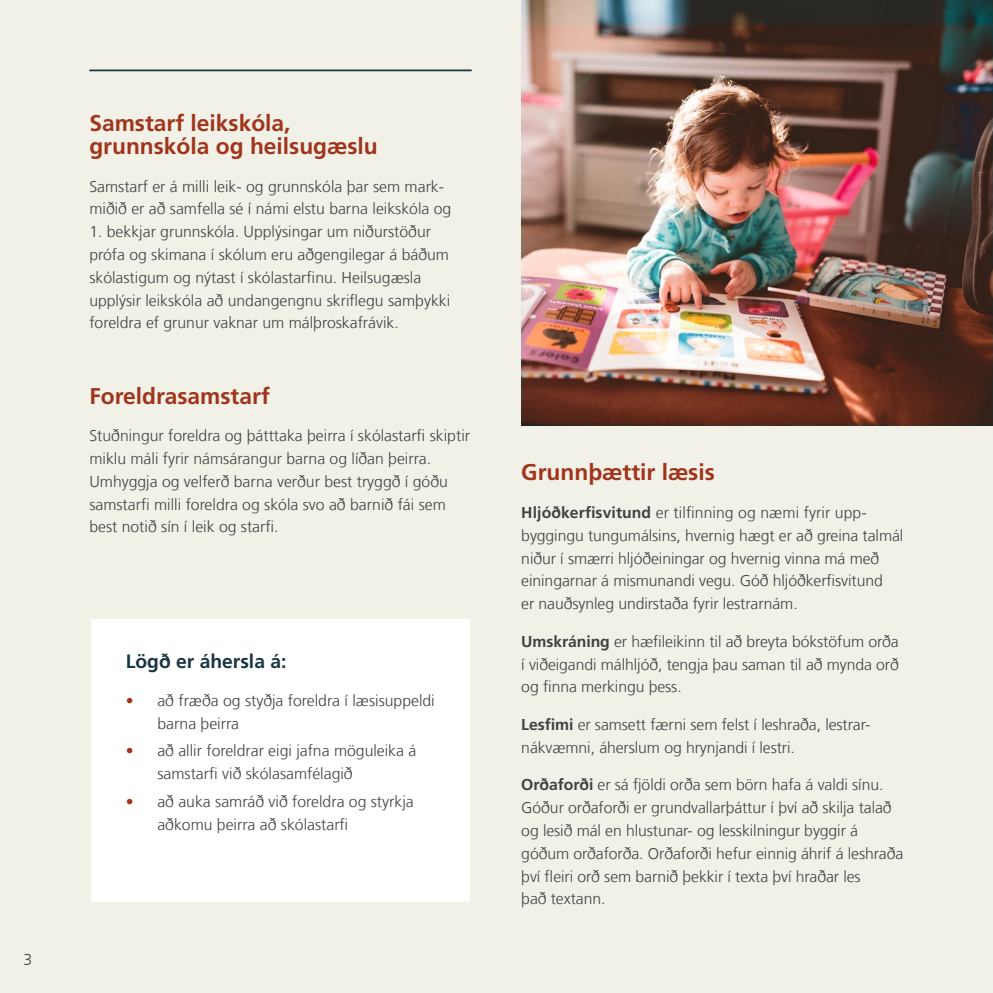
<style>
.page{position:relative;width:993px;height:993px;background:#fff}
.page>*{position:absolute;margin:0;border:0;box-sizing:border-box;transform-origin:0 0}
.t1{font:700 22.75px/22.8px "Frutiger LT Com";color:#a1341b}
.t2{font:700 19.25px "Frutiger LT Com";color:#183642}
.t3{font:300 15.75px/22.8px "Frutiger LT Com";color:#414042}
.s1{color:#a1341b}
.s2{font-weight:700}
</style>
<div class="page">
<div style="left:0;top:0;width:992px;height:992px;background:#f2f1e8"></div>
<div style="left:91px;top:619px;width:379px;height:283px;background:#fff"></div>
<img style="left:521px;top:0;width:471px;height:23px">
<img style="left:521px;top:23px;width:471px;height:402px">
<hr style="left:89px;top:69px;width:382px;height:2px;background:#183642">
<p class="t3" style="left:24px;top:948px;width:10px">3</p>
<h1 class="t1" style="left:89px;top:112px;width:290px">Samstarf leikskóla, grunnskóla og heilsugæslu</h1>
<p class="t3" style="left:89px;top:175px;width:363px">Samstarf er á milli leik- og grunnskóla þar sem mark&shy;miðið er að samfella sé í námi elstu barna leikskóla og</p>
<p class="t3" style="left:89px;top:220px;width:362px">1. bekkjar grunnskóla. Upplýsingar um niðurstöður prófa og skimana í skólum eru aðgengilegar á báðum skólastigum og nýtast í skólastarfinu. Heilsugæsla upplýsir leikskóla að undangengnu skriflegu samþykki foreldra ef grunur vaknar um málþroskafrávik.</p>
<h1 class="t1" style="left:89px;top:384px;width:182px">Foreldrasamstarf</h1>
<p class="t3" style="left:89px;top:424px;width:382px">Stuðningur foreldra og þátttaka þeirra í skólastarfi skiptir miklu máli fyrir námsárangur barna og líðan þeirra.<br>Umhyggja og velferð barna verður best tryggð í góðu samstarfi milli foreldra og skóla svo að barnið fái sem best notið sín í leik og starfi.</p>
<p class="t2" style="left:126px;top:650px;width:162px">Lögð er áhersla á:</p>
<p class="t3" style="left:157px;top:689px;width:279px;text-indent:-32px"><span class="s1">•</span> að fræða og styðja foreldra í læsisuppeldi barna þeirra</p>
<p class="t3" style="left:157px;top:739px;width:260px;text-indent:-32px"><span class="s1">•</span> að allir foreldrar eigi jafna möguleika á samstarfi við skólasamfélagið</p>
<p class="t3" style="left:157px;top:790px;width:258px;text-indent:-32px"><span class="s1">•</span> að auka samráð við foreldra og styrkja aðkomu þeirra að skólastarfi</p>
<h1 class="t1" style="left:521px;top:461px;width:195px">Grunnþættir læsis</h1>
<p class="t3" style="left:521px;top:501px;width:383px"><span class="s2">Hljóðkerfisvitund</span> er tilfinning og næmi fyrir upp&shy;byggingu tungumálsins, hvernig hægt er að greina talmál niður í smærri hljóðeiningar og hvernig vinna má með einingarnar á mismunandi vegu. Góð hljóðkerfisvitund<br>er nauðsynleg undirstaða fyrir lestrarnám.</p>
<p class="t3" style="left:521px;top:630px;width:379px;text-align:justify"><span class="s2">Umskráning</span> er hæfileikinn til að breyta bókstöfum orða í viðeigandi málhljóð, tengja þau saman til að mynda orð og finna merkingu þess.</p>
<p class="t3" style="left:521px;top:713px;width:350px"><span class="s2">Lesfimi</span> er samsett færni sem felst í leshraða, lestrar&shy;nákvæmni, áherslum og hrynjandi í lestri.</p>
<p class="t3" style="left:521px;top:773px;width:383px"><span class="s2">Orðaforði</span> er sá fjöldi orða sem börn hafa á valdi sínu.<br>Góður orðaforði er grundvallarþáttur í því að skilja talað og lesið mál en hlustunar- og lesskilningur byggir á góðum orðaforða. Orðaforði hefur einnig áhrif á leshraða því fleiri orð sem barnið þekkir í texta því hraðar les<br>það textann.</p>
</div>
